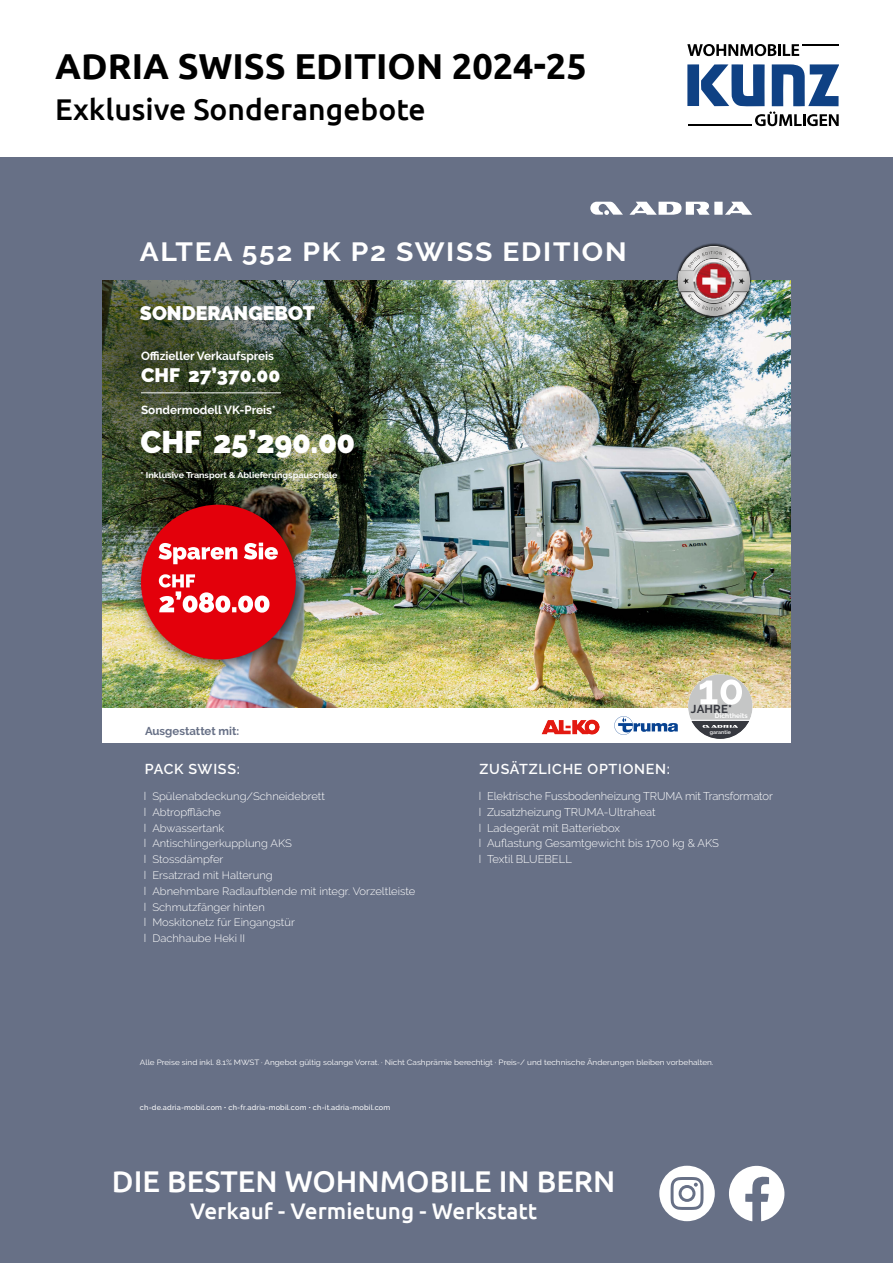
<style>
.page{position:relative;width:893px;height:1263px;background:#fff}
.page>*{position:absolute;margin:0;border:0;box-sizing:border-box;transform-origin:0 0}
.t1{font:700 36px "Ubuntu";color:#000}
.t2{font:900 31.2px "Raleway";letter-spacing:-.01em;color:#fff}
.t3{font:500 30px "Ubuntu";color:#fff}
.t4{font:500 30px "Ubuntu";color:#000}
.t5{font:700 26.25px "Raleway";letter-spacing:.06em;color:#fff;scale:1.08 1}
.t6{font:500 22.5px "Ubuntu";color:#fff}
.t7{font:900 19.5px "Raleway";color:#fff}
.t8{font:900 19.35px "Raleway";color:#fff}
.t9{font:600 14.25px "Raleway";letter-spacing:.05em;color:#fff}
.t10{font:700 11.85px "Raleway";color:#fff}
.t11{font:700 11.55px "Raleway";letter-spacing:.015em;color:#373940}
.t12{font:700 11.4px "Raleway";color:#677086}
.t13{font:300 11.25px/15.8px "Raleway";letter-spacing:-.005em;color:#fff}
.t14{font:300 10.8px/15.8px "Raleway";color:#fff;scale:1.04 1}
.t15{font:700 8.4px "Raleway";color:#fff;scale:1.08 1}
.t16{font:7.65px "Raleway";color:#fff;scale:1.08 1}
.t17{font:500 7.35px "Raleway";letter-spacing:.025em;color:#fff}
.t18{font:700 6.6px "Raleway";letter-spacing:.015em;color:#fff}
.t19{font:600 5.25px "Raleway";letter-spacing:.01em;color:#fff}
.s1{font-size:11.25px}
.s2{font-family:"Humanist 521 BT";font-weight:700}
</style>
<div class="page">
<div style="left:0;top:157px;width:893px;height:1106px;background:#677086"></div>
<img style="left:102px;top:281px;width:689px;height:427px">
<img style="left:102px;top:281px;width:289px;height:318px">
<svg style="left:590px;top:202px;width:33px;height:13px"></svg>
<svg style="left:629px;top:202px;width:123px;height:13px"></svg>
<div style="left:129px;top:493px;width:183px;height:183px;background:#000;opacity:.75"></div>
<hr style="left:141px;top:392px;width:140px;height:1px;background:#fff">
<div style="left:102px;top:708px;width:689px;height:35px;background:#fff"></div>
<img style="left:678px;top:247px;width:72px;height:68px">
<img style="left:134px;top:498px;width:169px;height:168px">
<svg style="left:688px;top:674px;width:65px;height:65px;background:#c0bfb9"></svg>
<svg style="left:614px;top:716px;width:64px;height:19px"></svg>
<img style="left:542px;top:720px;width:57px;height:14px">
<hr style="left:802px;top:44px;width:36px;height:2px;background:#000">
<svg style="left:687px;top:64px;width:152px;height:62px"></svg>
<svg style="left:687px;top:44px;width:112px;height:12px"></svg>
<hr style="left:688px;top:124px;width:63px;height:2px;background:#000">
<svg style="left:729px;top:1166px;width:55px;height:55px"></svg>
<svg style="left:659px;top:1166px;width:56px;height:55px"></svg>
<h1 class="t1" style="left:55px;top:45px;width:195px">ADRIA SWISS</h1>
<h1 class="t1" style="left:294px;top:45px;width:294px">EDITI ON 2024-25</h1>
<h3 class="t4" style="left:55px;top:91px;width:372px">Exklusive Sonderangebote</h3>
<h3 class="t5" style="left:140px;top:237px;width:452px">ALTEA 552 PK P2 SWISS EDITION</h3>
<h3 class="t7" style="left:140px;top:301px;width:177px">SONDERANGEBOT</h3>
<p class="t10" style="left:141px;top:349px;width:135px">Offizieller Verkaufspreis</p>
<h3 class="t8" style="left:141px;top:364px;width:141px">CHF 27’370.00</h3>
<p class="t10" style="left:141px;top:403px;width:136px">Sondermodell VK-Preis*</p>
<h2 class="t2" style="left:141px;top:424px;width:216px">CHF 25’290.00</h2>
<p class="t15" style="left:141px;top:470px;width:184px">* Inklusive Transport &amp; Ablieferungspauschale</p>
<p class="t11" style="left:691px;top:702px;width:43px">JAHRE*</p>
<p class="t18" style="left:715px;top:712px;width:35px">Dichtheits</p>
<p class="t12" style="left:145px;top:725px;width:96px">Ausgestattet mit:</p>
<p class="t19" style="left:710px;top:729px;width:23px">garantie</p>
<h3 class="t9" style="left:145px;top:760px;width:97px">PACK SWISS:</h3>
<h3 class="t9" style="left:480px;top:760px;width:192px">ZUSÄTZLICHE OPTIONEN:</h3>
<p class="t14" style="left:144px;top:788px;width:263px"><span class="s1">l</span> Spülenabdeckung/Schneidebrett<br><span class="s1">l</span> Abtropffläche<br><span class="s1">l</span> Abwassertank<br><span class="s1">l</span> Antischlingerkupplung AKS<br><span class="s1">l</span> Stossdämpfer<br><span class="s1">l</span> Ersatzrad mit Halterung<br><span class="s1">l</span> Abnehmbare Radlaufblende mit integr. Vorzeltleiste <span class="s1">l</span> Schmutzfänger hinten<br><span class="s1">l</span> Moskitonetz für Eingangstür<br><span class="s1">l</span> Dachhaube Heki II</p>
<p class="t13" style="left:479px;top:788px;width:296px">l Elektrische Fussbodenheizung TRUMA mit Transformator l Zusatzheizung TRUMA-Ultraheat<br>l Ladegerät mit Batteriebox<br>l Auflastung Gesamtgewicht bis 1700 kg &amp; AKS<br>l Textil BLUEBELL</p>
<p class="t16" style="left:140px;top:1058px;width:533px">Alle Preise sind inkl. 8.1% MWST · Angebot gültig solange Vorrat. · Nicht Cashprämie berechtigt · Preis-/ und technische Änderungen bleiben vorbehalten.</p>
<p class="t17" style="left:140px;top:1103px;width:252px">ch-de.adria-mobil.com <span class="s2">∙</span> ch-fr.adria-mobil.com <span class="s2">∙</span> ch-it.adria-mobil.com</p>
<h3 class="t3" style="left:112px;top:1163px;width:505px">Die besten Wohnmobile in Bern</h3>
<h3 class="t6" style="left:190px;top:1197px;width:349px">Verkauf - Vermietung - Werkstatt</h3>
</div>
